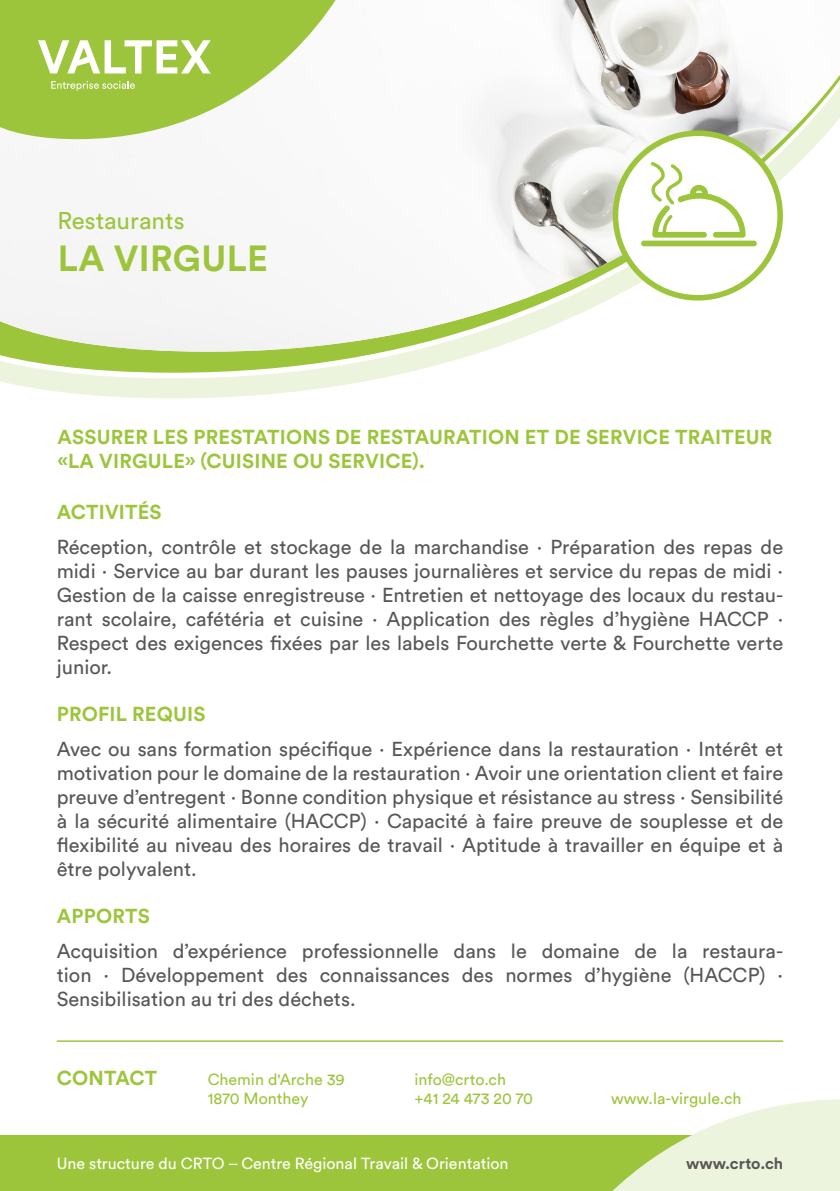
<style>
.page{position:relative;width:840px;height:1191px;background:#fff}
.page>*{position:absolute;margin:0;border:0;box-sizing:border-box;transform-origin:0 0}
.t1{font:700 36px "Circular Std";letter-spacing:.01em;color:#9dc53c}
.t2{font:24px "Circular Std";color:#9dc53c}
.t3{font:20px/24px "Circular Std";color:#575756;text-align:justify}
.t4{font:700 20px/24px "Circular Std";letter-spacing:.01em;color:#9dc53c}
.t5{font:16px/19.2px "Circular Std";color:#9dc53c}
.t6{font:16px "Circular Std";color:#fff}
.t7{font:700 16px "Circular Std";color:#575756}
</style>
<div class="page">
<div style="left:0;top:1135px;width:839px;height:56px;background:#9dc53c"></div>
<svg style="left:0;top:352px;width:481px;height:47px"></svg>
<img style="left:0;top:0;width:839px;height:352px">
<div style="left:615px;top:133px;width:164px;height:165px;background:#fff;border-radius:50%"></div>
<div style="left:612px;top:130px;width:170px;height:170px;border:6px solid #9dc53c;border-radius:50%"></div>
<svg style="left:612px;top:1099px;width:227px;height:92px"></svg>
<hr style="left:57px;top:1040px;width:725px;height:2px;background:#9dc53c">
<div style="left:640px;top:241px;width:116px;height:5px;background:#9dc53c;border-radius:3px"></div>
<svg style="left:650px;top:162px;width:95px;height:76px"></svg>
<svg style="left:0;top:0;width:351px;height:139px;fill:#9dc53c"></svg>
<svg style="left:38px;top:40px;width:173px;height:33px"></svg>
<svg style="left:51px;top:81px;width:84px;height:10px"></svg>
<p class="t2" style="left:57px;top:206px;width:128px">Restaurants</p>
<h1 class="t1" style="left:58px;top:235px;width:212px">LA VIRGULE</h1>
<p class="t4" style="left:57px;top:425px;width:716px">ASSURER LES PRESTATIONS DE RESTAURATION ET DE SERVICE TRAITEUR «LA VIRGULE» (CUISINE OU SERVICE).</p>
<p class="t4" style="left:57px;top:499px;width:106px">ACTIVITÉS</p>
<p class="t3" style="left:57px;top:534px;width:727px">Réception, contrôle et stockage de la marchandise ∙ Préparation des repas de midi ∙ Service au bar durant les pauses journalières et service du repas de midi ∙ Gestion de la caisse enregistreuse ∙ Entretien et nettoyage des locaux du restau&shy;rant scolaire, cafétéria et cuisine ∙ Application des règles d’hygiène HACCP ∙ Respect des exigences fixées par les labels Fourchette verte &amp; Fourchette verte junior.</p>
<p class="t4" style="left:57px;top:701px;width:150px">PROFIL REQUIS</p>
<p class="t3" style="left:57px;top:736px;width:727px">Avec ou sans formation spécifique ∙ Expérience dans la restauration ∙ Intérêt et motivation pour le domaine de la restauration ∙ Avoir une orientation client et faire preuve d’entregent ∙ Bonne condition physique et résistance au stress ∙ Sensibilité à la sécurité alimentaire (HACCP) ∙ Capacité à faire preuve de souplesse et de flexibilité au niveau des horaires de travail ∙ Aptitude à travailler en équipe et à être polyvalent.</p>
<p class="t4" style="left:57px;top:903px;width:94px">APPORTS</p>
<p class="t3" style="left:57px;top:938px;width:727px">Acquisition d’expérience professionnelle dans le domaine de la restaura&shy;tion ∙ Développement des connaissances des normes d’hygiène (HACCP) ∙ Sensibilisation au tri des déchets.</p>
<p class="t4" style="left:57px;top:1065px;width:102px">CONTACT</p>
<p class="t5" style="left:207px;top:1069px;width:139px">Chemin d'Arche 39<br>1870 Monthey</p>
<p class="t5" style="left:414px;top:1069px;width:120px">info@crto.ch +41 24 473 20 70</p>
<p class="t5" style="left:610px;top:1088px;width:132px">www.la-virgule.ch</p>
<p class="t6" style="left:57px;top:1153px;width:453px">Une structure du CRTO – Centre Régional Travail &amp; Orientation</p>
<p class="t7" style="left:685px;top:1153px;width:99px">www.crto.ch</p>
</div>
